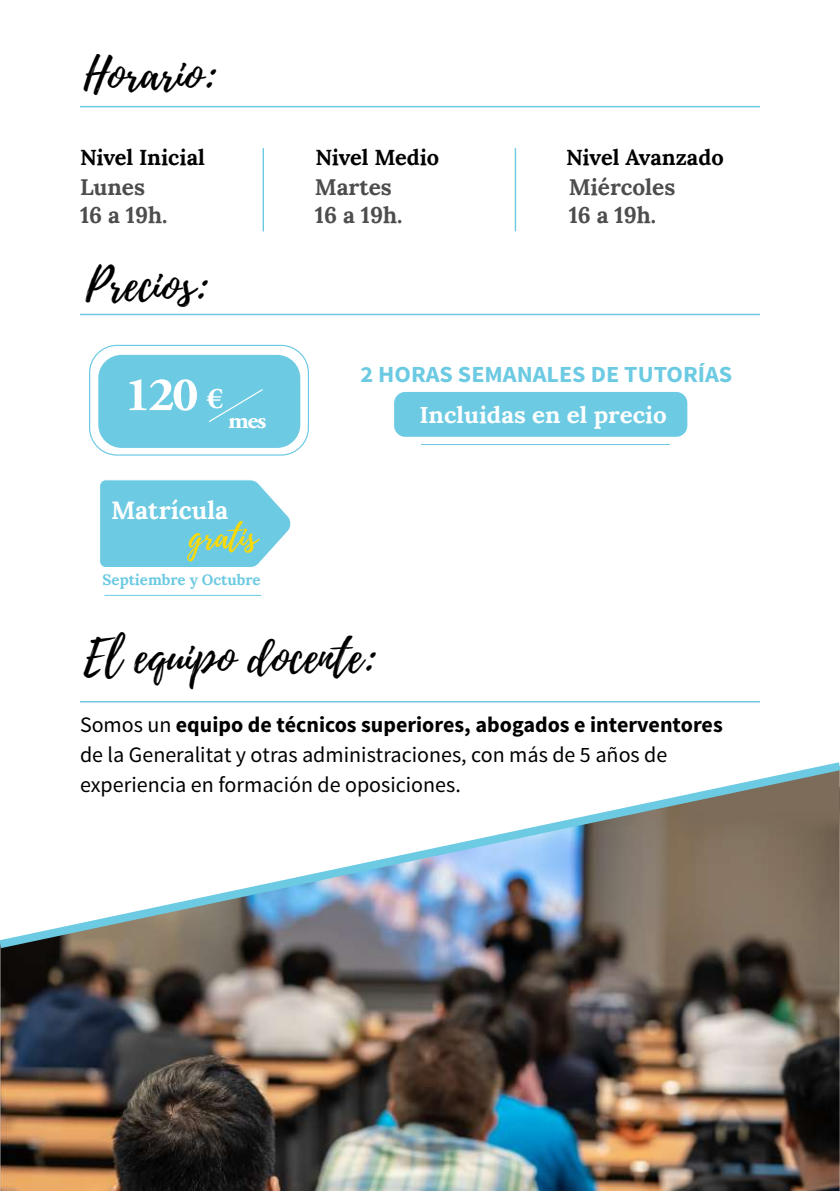
<style>
.page{position:relative;width:840px;height:1191px;background:#fff}
.page>*{position:absolute;margin:0;border:0;box-sizing:border-box;transform-origin:0 0}
.t1{font:700 48.2px "Adobe Garamond Pro";color:#fff;scale:1.05 1}
.t2{font:45.8px "Playlist Script";color:#000}
.t3{font:33.4px "Playlist Script";color:#ffda00}
.t4{font:700 30.2px "Adobe Garamond Pro";color:#fff;scale:1.07 1}
.t5{font:25px "font 0000000024 ebcf 8 e";color:#fff}
.t6{font:700 23px "Source Sans Pro";color:#6ccae2;scale:1.05 1}
.t7{font:23px "font 0000000024 ebcf 8 e";color:#fff;scale:1.05 1}
.t8{font:22.6px/27.4px "font 0000000024 ebcf 8 e";color:#4d4d4d}
.t9{font:22px/30px "Source Sans Pro";color:#000}
.t10{font:21.8px "font 0000000024 ebcf 8 e";color:#000}
.t11{font:15px "font 0000000024 ebcf 8 e";color:#6ccae2}
.s1{font-weight:700}
</style>
<div class="page">
<img style="left:0;top:954px;width:839px;height:237px">
<svg style="left:0;top:762px;width:839px;height:192px"></svg>
<hr style="left:262px;top:148px;width:2px;height:83px;background:#6ccae2">
<hr style="left:514px;top:148px;width:2px;height:83px;background:#6ccae2">
<hr style="left:80px;top:106px;width:680px;height:1px;background:#6ccae2">
<hr style="left:80px;top:701px;width:680px;height:1px;background:#6ccae2">
<hr style="left:80px;top:314px;width:680px;height:1px;background:#6ccae2">
<div style="left:394px;top:392px;width:293px;height:45px;background:#6ccae2;border-radius:11px"></div>
<div style="left:98px;top:355px;width:202px;height:93px;background:#6ccae2;border-radius:23px"></div>
<div style="left:89px;top:345px;width:220px;height:111px;border:1px solid #6ccae2;border-radius:27px"></div>
<svg style="left:208px;top:389px;width:55px;height:33px"></svg>
<hr style="left:421px;top:444px;width:249px;height:1px;background:#6ccae2">
<hr style="left:104px;top:595px;width:157px;height:1px;background:#6ccae2">
<svg style="left:100px;top:480px;width:191px;height:87px;background:#79cee4"></svg>
<h2 class="t2" style="left:84px;top:41px;width:135px">Horario:</h2>
<p class="t10" style="left:80px;top:143px;width:126px">Nivel Inicial</p>
<p class="t10" style="left:315px;top:143px;width:125px">Nivel Medio</p>
<p class="t10" style="left:566px;top:143px;width:159px">Nivel Avanzado</p>
<p class="t8" style="left:80px;top:173px;width:89px">Lunes<br>16 a 19h.</p>
<p class="t8" style="left:315px;top:173px;width:89px">Martes<br>16 a 19h.</p>
<p class="t8" style="left:568px;top:173px;width:108px">Miércoles<br>16 a 19h.</p>
<h2 class="t2" style="left:86px;top:252px;width:125px">Precios:</h2>
<h1 class="t1" style="left:125px;top:367px;width:136px">120 <sub>mes</sub></h1>
<h3 class="t4" style="left:207px;top:381px;width:17px">€</h3>
<p class="t5" style="left:111px;top:494px;width:119px">Matrícula</p>
<h3 class="t3" style="left:189px;top:513px;width:69px">gratis</h3>
<p class="t11" style="left:103px;top:570px;width:160px">Septiembre y Octubre</p>
<p class="t6" style="left:360px;top:360px;width:355px">2 HORAS SEMANALES DE TUTORÍAS</p>
<p class="t7" style="left:419px;top:400px;width:237px">Incluidas en el precio</p>
<h2 class="t2" style="left:84px;top:625px;width:294px">El equipo docente:</h2>
<p class="t9" style="left:80px;top:710px;width:644px">Somos un <span class="s1">equipo de técnicos superiores, abogados e interventores </span>de la Generalitat y otras administraciones, con más de 5 años de experiencia en formación de oposiciones.</p>
</div>
